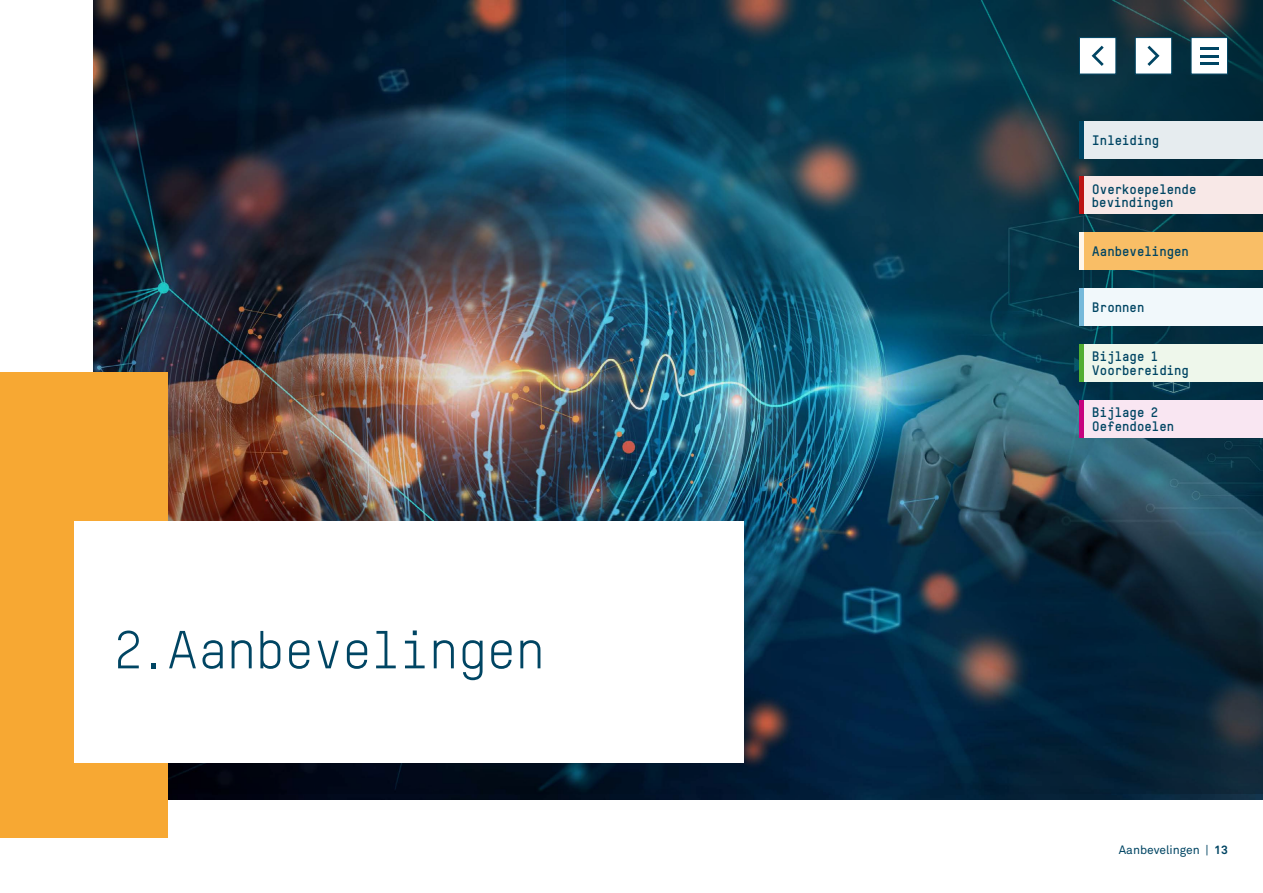
<style>
.page{position:relative;width:1263px;height:893px;background:#fff}
.page>*{position:absolute;margin:0;border:0;box-sizing:border-box;transform-origin:0 0}
.H1_Titel_groot{font:52.5px "TSTARTW";color:#004563}
.t1{font:700 13.5px/13.5px "TSTARTW";color:#004563}
.t2{font:12px "Akkurat Std";color:#004563}
.s1{font-weight:700}
</style>
<div class="page">
<svg style="left:790px;top:0;width:473px;height:794px;background:#143d51"></svg>
<img style="left:93px;top:0;width:697px;height:794px">
<div style="left:1079px;top:121px;width:184px;height:37px;background:#e6ecef"></div>
<div style="left:1079px;top:121px;width:5px;height:37px;background:#004563"></div>
<div style="left:1079px;top:177px;width:184px;height:37px;background:#f8e8e7"></div>
<div style="left:1079px;top:177px;width:5px;height:37px;background:#bc1413"></div>
<div style="left:1079px;top:288px;width:184px;height:38px;background:#f1f8fb"></div>
<div style="left:1079px;top:288px;width:5px;height:38px;background:#76b9da"></div>
<div style="left:1079px;top:400px;width:184px;height:37px;background:#f9e6f2"></div>
<div style="left:1079px;top:400px;width:5px;height:37px;background:#c7017f"></div>
<div style="left:1079px;top:344px;width:184px;height:37px;background:#eef7eb"></div>
<div style="left:1079px;top:344px;width:5px;height:37px;background:#52ae32"></div>
<div style="left:1079px;top:233px;width:184px;height:37px;background:#f9be66"></div>
<div style="left:1079px;top:233px;width:5px;height:37px;background:#fef6eb"></div>
<div style="left:0;top:372px;width:167px;height:465px;background:#f7a833"></div>
<div style="left:1191px;top:37px;width:37px;height:37px;background:#fff;border:1px solid #004563"></div>
<svg style="left:1200px;top:48px;width:18px;height:2px"></svg>
<hr style="left:1200px;top:62px;width:18px;height:3px;background:#004563">
<hr style="left:1200px;top:55px;width:18px;height:3px;background:#004563">
<div style="left:74px;top:521px;width:670px;height:242px;background:#fff"></div>
<div style="left:1079px;top:37px;width:37px;height:37px;background:#fff;border:1px solid #004563"></div>
<svg style="left:1092px;top:46px;width:12px;height:20px"></svg>
<div style="left:1135px;top:37px;width:37px;height:37px;background:#fff;border:1px solid #004563"></div>
<svg style="left:1147px;top:46px;width:12px;height:20px"></svg>
<h1 class="H1_Titel_groot" style="left:113px;top:618px;width:434px">2.Aanbevelingen</h1>
<p class="t1" style="left:1092px;top:133px;width:69px">Inleiding</p>
<p class="t1" style="left:1092px;top:182px;width:106px">Overkoepelende bevindingen</p>
<p class="t1" style="left:1092px;top:244px;width:99px">Aanbevelingen</p>
<p class="t1" style="left:1092px;top:300px;width:54px">Bronnen</p>
<p class="t1" style="left:1092px;top:349px;width:99px">Bijlage 1<br>Voorbereiding</p>
<p class="t1" style="left:1092px;top:405px;width:84px">Bijlage 2<br>Oefendoelen</p>
<p class="t2" style="left:1119px;top:842px;width:111px">Aanbevelingen | <span class="s1">13</span></p>
</div>
